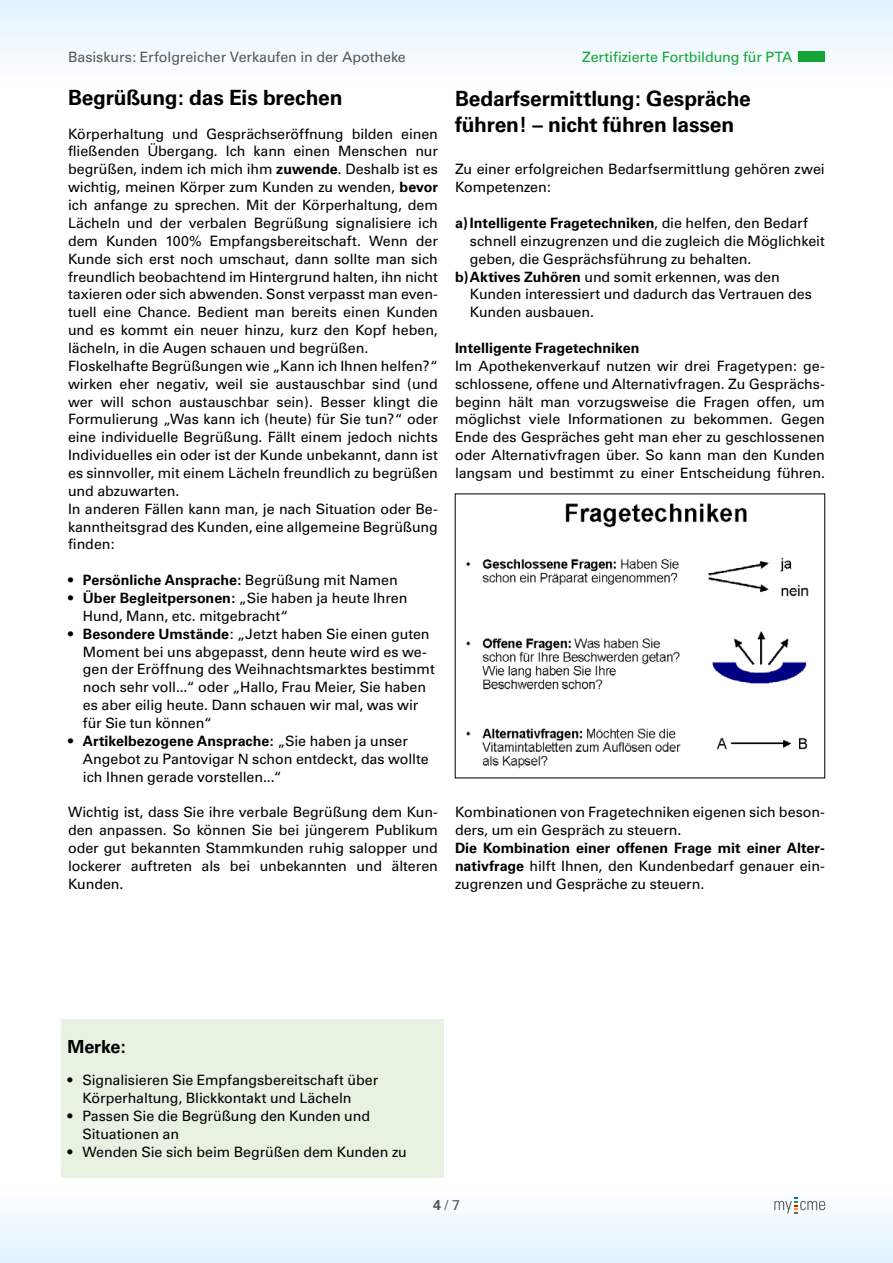
<style>
.page{position:relative;width:893px;height:1263px;background:#fff}
.page>*{position:absolute;margin:0;border:0;box-sizing:border-box;transform-origin:0 0}
.Überschrift_1{font:700 21px/25.2px "Univers";letter-spacing:-.01em;color:#000}
.Überschrift_2{font:700 18px "Univers";letter-spacing:-.01em;color:#000}
.Mengentext{font:14.25px/17.9px "Univers";letter-spacing:-.005em;color:#000;text-align:justify}
.Aufzählungen{font:14.25px/17.9px "Univers";letter-spacing:-.005em;color:#000}
.t1{font:14.25px "Univers";letter-spacing:-.005em;color:#575756}
.Aufzählungen-2{font:700 14.25px "Univers";color:#000}
.t2{font:14.25px "Univers";letter-spacing:-.005em;color:#13a538}
.Mengentext-2{font:700 14.25px "Univers";color:#000}
.s1{font-weight:700}
.s2{font-weight:400}
</style>
<div class="page">
<div style="left:0;top:1182px;width:893px;height:81px;background:linear-gradient(to bottom,#fff,#e1f2fc)"></div>
<div style="left:0;top:0;width:893px;height:89px;background:linear-gradient(to right,#f0f9fe,#f0f8fe)"></div>
<div style="left:798px;top:51px;width:27px;height:11px;background:#13a538"></div>
<svg style="left:774px;top:1197px;width:51px;height:17px"></svg>
<div style="left:61px;top:1019px;width:383px;height:159px;background:#e8f2e3"></div>
<img style="left:466px;top:503px;width:343px;height:266px">
<p class="t1" style="left:68px;top:48px;width:339px">Basiskurs: Erfolgreicher Verkaufen in der Apotheke</p>
<p class="t2" style="left:582px;top:48px;width:212px">Zertifizierte Fortbildung für PTA</p>
<p class="Überschrift_1" style="left:68px;top:85px;width:276px">Begrüßung: das Eis brechen</p>
<p class="Mengentext" style="left:68px;top:125px;width:371px">Körperhaltung und Gesprächseröffnung bilden einen fließenden Übergang. Ich kann einen Menschen nur begrüßen, indem ich mich ihm <span class="s1">zuwende</span>. Deshalb ist es wichtig, meinen Körper zum Kunden zu wenden, <span class="s1">bevor </span>ich anfange zu sprechen. Mit der Körperhaltung, dem Lächeln und der verbalen Begrüßung signalisiere ich dem Kunden 100% Empfangsbereitschaft. Wenn der Kunde sich erst noch umschaut, dann sollte man sich freundlich beobachtend im Hintergrund halten, ihn nicht taxieren oder sich abwenden. Sonst verpasst man even&shy;tuell eine Chance. Bedient man bereits einen Kunden und es kommt ein neuer hinzu, kurz den Kopf heben, lächeln, in die Augen schauen und begrüßen.</p>
<p class="Mengentext" style="left:68px;top:357px;width:371px">Floskelhafte Begrüßungen wie „Kann ich Ihnen helfen?“ wirken eher negativ, weil sie austauschbar sind (und wer will schon austauschbar sein). Besser klingt die Formulierung „Was kann ich (heute) für Sie tun?“ oder eine individuelle Begrüßung. Fällt einem jedoch nichts Individuelles ein oder ist der Kunde unbekannt, dann ist es sinnvoller, mit einem Lächeln freundlich zu begrüßen und abzuwarten.</p>
<p class="Mengentext" style="left:68px;top:500px;width:371px">In anderen Fällen kann man, je nach Situation oder Be&shy;kanntheitsgrad des Kunden, eine allgemeine Begrüßung finden:</p>
<p class="Aufzählungen-2" style="left:68px;top:572px;width:331px">• Persönliche Ansprache: <span class="s2">Begrüßung mit Namen</span></p>
<p class="Aufzählungen" style="left:83px;top:589px;width:326px;text-indent:-15px"><span class="s1">• Über Begleitpersonen:</span> „Sie haben ja heute Ihren<br>Hund, Mann, etc. mitgebracht“</p>
<p class="Aufzählungen" style="left:83px;top:625px;width:353px;text-indent:-15px"><span class="s1">• Besondere Umstände</span>: „Jetzt haben Sie einen guten Moment bei uns abgepasst, denn heute wird es we&shy;gen der Eröffnung des Weihnachtsmarktes bestimmt noch sehr voll...“ oder „Hallo, Frau Meier, Sie haben es aber eilig heute. Dann schauen wir mal, was wir für Sie tun können“</p>
<p class="Aufzählungen" style="left:83px;top:732px;width:347px;text-indent:-15px"><span class="s1">• Artikelbezogene Ansprache:</span> „Sie haben ja unser<br>Angebot zu Pantovigar N schon entdeckt, das wollte ich Ihnen gerade vorstellen...“</p>
<p class="Mengentext" style="left:68px;top:803px;width:371px">Wichtig ist, dass Sie ihre verbale Begrüßung dem Kun&shy;den anpassen. So können Sie bei jüngerem Publikum oder gut bekannten Stammkunden ruhig salopper und lockerer auftreten als bei unbekannten und älteren Kunden.</p>
<p class="Überschrift_1" style="left:455px;top:87px;width:297px">Bedarfsermittlung: Gespräche führen! – nicht führen lassen</p>
<p class="Mengentext" style="left:455px;top:160px;width:371px">Zu einer erfolgreichen Bedarfsermittlung gehören zwei<br>Kompetenzen:</p>
<p class="Aufzählungen" style="left:470px;top:214px;width:357px;text-indent:-15px"><span class="s1">a)Intelligente Fragetechniken</span>, die helfen, den Bedarf schnell einzugrenzen und die zugleich die Möglichkeit geben, die Gesprächsführung zu behalten.</p>
<p class="Aufzählungen" style="left:470px;top:268px;width:343px;text-indent:-15px"><span class="s1">b)Aktives Zuhören</span> und somit erkennen, was den<br>Kunden interessiert und dadurch das Vertrauen des<br>Kunden ausbauen.</p>
<p class="Mengentext-2" style="left:455px;top:340px;width:186px">Intelligente Fragetechniken</p>
<p class="Mengentext" style="left:455px;top:357px;width:371px">Im Apothekenverkauf nutzen wir drei Fragetypen: ge&shy;schlossene, offene und Alternativfragen. Zu Gesprächs&shy;beginn hält man vorzugsweise die Fragen offen, um möglichst viele Informationen zu bekommen. Gegen Ende des Gespräches geht man eher zu geschlossenen oder Alternativfragen über. So kann man den Kunden langsam und bestimmt zu einer Entscheidung führen.</p>
<p class="Mengentext" style="left:455px;top:803px;width:371px">Kombinationen von Fragetechniken eigenen sich beson&shy;ders, um ein Gespräch zu steuern.</p>
<p class="Mengentext" style="left:455px;top:839px;width:371px"><span class="s1">Die Kombination einer offenen Frage mit einer Alter&shy;nativfrage</span> hilft Ihnen, den Kundenbedarf genauer ein&shy;zugrenzen und Gespräche zu steuern.</p>
<p class="Überschrift_2" style="left:68px;top:1036px;width:60px">Merke:</p>
<p class="Aufzählungen" style="left:68px;top:1071px;width:312px">• Signalisieren Sie Empfangsbereitschaft über</p>
<p class="Aufzählungen" style="left:82px;top:1089px;width:271px">Körperhaltung, Blickkontakt und Lächeln</p>
<p class="Aufzählungen" style="left:68px;top:1107px;width:304px">• Passen Sie die Begrüßung den Kunden und</p>
<p class="Aufzählungen" style="left:82px;top:1125px;width:98px">Situationen an</p>
<p class="Aufzählungen" style="left:68px;top:1143px;width:341px">• Wenden Sie sich beim Begrüßen dem Kunden zu</p>
<p class="t1" style="left:433px;top:1196px;width:28px"><span class="s1">4</span> / 7</p>
</div>
